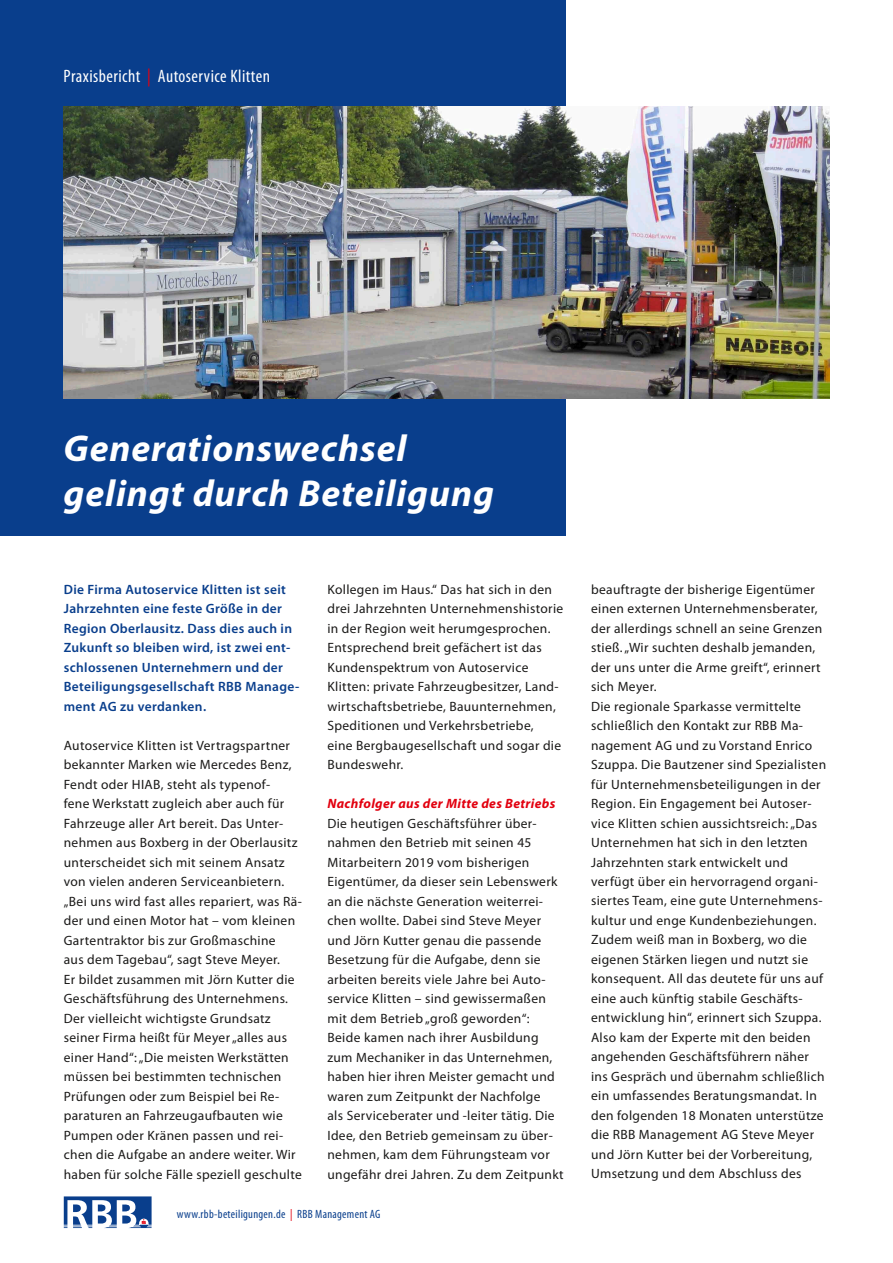
<style>
.page{position:relative;width:893px;height:1263px;background:#fff}
.page>*{position:absolute;margin:0;border:0;box-sizing:border-box;transform-origin:0 0}
.t1{font:italic 700 37.5px/45px "Myriad Pro";letter-spacing:.025em;color:#fff}
.t2{font:condensed 18px "Myriad Pro";letter-spacing:.025em;color:#fff}
.t3{font:13.5px/19.5px "Myriad Pro";letter-spacing:.025em;color:#1a1918}
.t4{font:600 13.5px/19.5px "Myriad Pro";letter-spacing:.025em;color:#093e8c}
.t5{font:italic 700 13.5px "Myriad Pro";letter-spacing:.025em;color:#e2000f}
.t6{font:condensed 12px "Myriad Pro";letter-spacing:.025em;color:#093e8c}
.s1{color:#e2000f}
</style>
<div class="page">
<svg style="left:64px;top:1196px;width:88px;height:32px"></svg>
<div style="left:0;top:0;width:566px;height:535px;background:#093e8c"></div>
<img style="left:64px;top:106px;width:765px;height:293px">
<h2 class="t2" style="left:64px;top:65px;width:208px">Praxisbericht <span class="s1">|</span> Autoservice Klitten</h2>
<h1 class="t1" style="left:64px;top:424px;width:432px">Generationswechsel gelingt durch Beteiligung</h1>
<p class="t4" style="left:64px;top:579px;width:237px">Die Firma Autoservice Klitten ist seit Jahrzehnten eine feste Größe in der Region Oberlausitz. Dass dies auch in Zukunft so bleiben wird, ist zwei ent&shy;schlossenen Unternehmern und der Beteiligungsgesellschaft RBB Manage&shy;ment AG zu verdanken.</p>
<p class="t3" style="left:64px;top:735px;width:240px">Autoservice Klitten ist Vertragspartner bekannter Marken wie Mercedes Benz, Fendt oder HIAB, steht als typenof-<br>fene Werkstatt zugleich aber auch für Fahrzeuge aller Art bereit. Das Unter&shy;nehmen aus Boxberg in der Oberlausitz unterscheidet sich mit seinem Ansatz von vielen anderen Serviceanbietern. „Bei uns wird fast alles repariert, was Rä&shy;der und einen Motor hat – vom kleinen Gartentraktor bis zur Großmaschine<br>aus dem Tagebau“, sagt Steve Meyer.<br>Er bildet zusammen mit Jörn Kutter die Geschäftsführung des Unternehmens.<br>Der vielleicht wichtigste Grundsatz seiner Firma heißt für Meyer „alles aus einer Hand“: „Die meisten Werkstätten müssen bei bestimmten technischen Prüfungen oder zum Beispiel bei Re&shy;paraturen an Fahrzeugaufbauten wie Pumpen oder Kränen passen und rei&shy;chen die Aufgabe an andere weiter. Wir haben für solche Fälle speziell geschulte</p>
<p class="t3" style="left:327px;top:579px;width:237px">Kollegen im Haus.“ Das hat sich in den drei Jahrzehnten Unternehmenshistorie in der Region weit herumgesprochen.<br>Entsprechend breit gefächert ist das Kundenspektrum von Autoservice Klitten: private Fahrzeugbesitzer, Land&shy;wirtschaftsbetriebe, Bauunternehmen, Speditionen und Verkehrsbetriebe,<br>eine Bergbaugesellschaft und sogar die Bundeswehr.</p>
<p class="t5" style="left:327px;top:795px;width:229px">Nachfolger aus der Mitte des Betriebs</p>
<p class="t3" style="left:327px;top:813px;width:238px">Die heutigen Geschäftsführer über&shy;nahmen den Betrieb mit seinen 45<br>Mitarbeitern 2019 vom bisherigen Eigentümer, da dieser sein Lebenswerk an die nächste Generation weiterrei&shy;chen wollte. Dabei sind Steve Meyer und Jörn Kutter genau die passende Besetzung für die Aufgabe, denn sie arbeiten bereits viele Jahre bei Auto&shy;service Klitten – sind gewissermaßen mit dem Betrieb „groß geworden“:<br>Beide kamen nach ihrer Ausbildung zum Mechaniker in das Unternehmen, haben hier ihren Meister gemacht und waren zum Zeitpunkt der Nachfolge<br>als Serviceberater und -leiter tätig. Die Idee, den Betrieb gemeinsam zu über&shy;nehmen, kam dem Führungsteam vor ungefähr drei Jahren. Zu dem Zeitpunkt</p>
<p class="t6" style="left:177px;top:1206px;width:205px">www.rbb-beteiligungen.de <span class="s1">|</span> RBB Management AG</p>
<p class="t3" style="left:591px;top:579px;width:237px">beauftragte der bisherige Eigentümer einen externen Unternehmensberater, der allerdings schnell an seine Grenzen stieß. „Wir suchten deshalb jemanden, der uns unter die Arme greift“, erinnert sich Meyer.<br>Die regionale Sparkasse vermittelte schließlich den Kontakt zur RBB Ma&shy;nagement AG und zu Vorstand Enrico Szuppa. Die Bautzener sind Spezialisten für Unternehmensbeteiligungen in der Region. Ein Engagement bei Autoser&shy;vice Klitten schien aussichtsreich: „Das Unternehmen hat sich in den letzten Jahrzehnten stark entwickelt und verfügt über ein hervorragend organi&shy;siertes Team, eine gute Unternehmens&shy;kultur und enge Kundenbeziehungen.<br>Zudem weiß man in Boxberg, wo die eigenen Stärken liegen und nutzt sie konsequent. All das deutete für uns auf eine auch künftig stabile Geschäfts&shy;entwicklung hin“, erinnert sich Szuppa.<br>Also kam der Experte mit den beiden angehenden Geschäftsführern näher ins Gespräch und übernahm schließlich ein umfassendes Beratungsmandat. In den folgenden 18 Monaten unterstütze die RBB Management AG Steve Meyer und Jörn Kutter bei der Vorbereitung, Umsetzung und dem Abschluss des</p>
</div>
